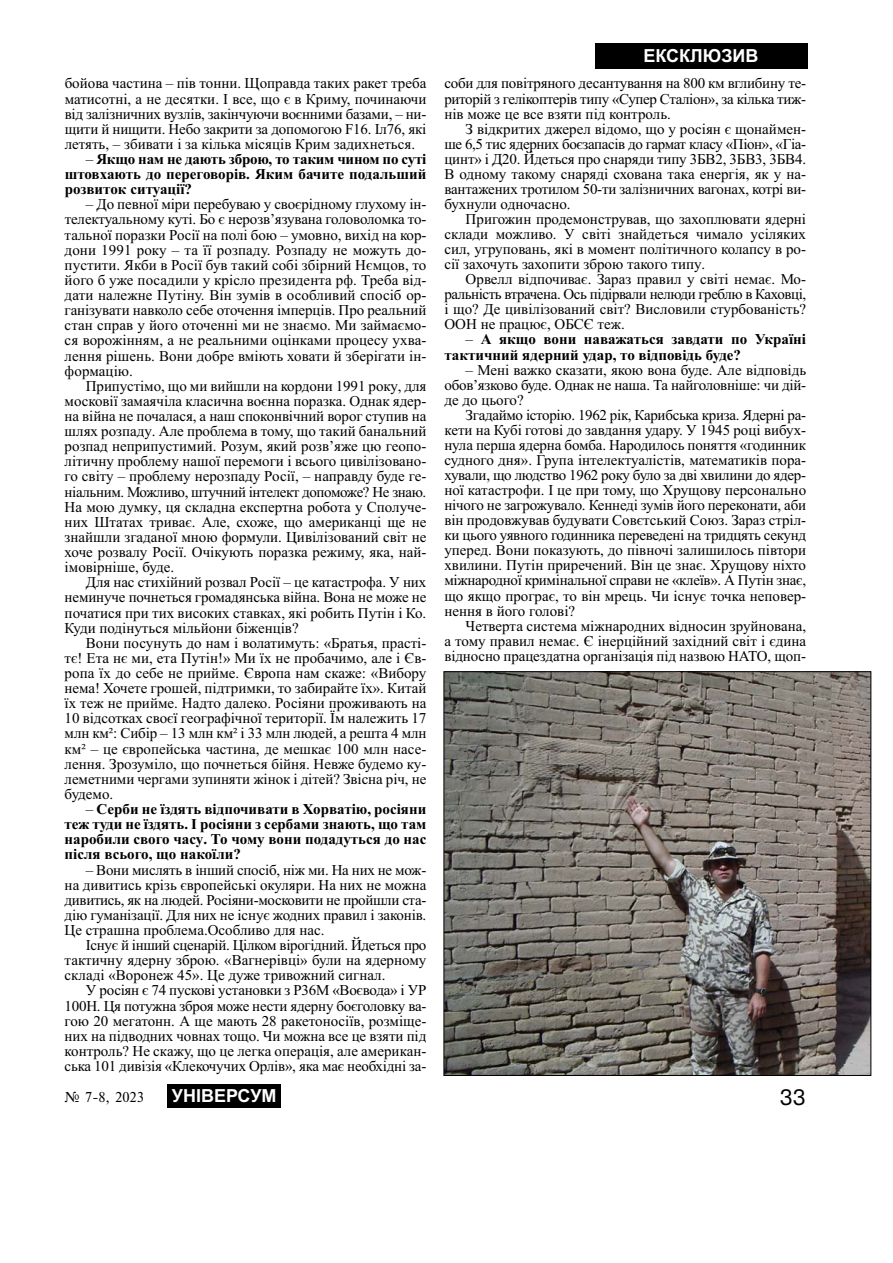
<style>
.page{position:relative;width:893px;height:1263px;background:#fff}
.page>*{position:absolute;margin:0;border:0;box-sizing:border-box;transform-origin:0 0}
.t1{font:21px "Ukr";color:#000}
.t2{font:700 18px "Arial";color:#fff}
.t3{font:15px/15.1px "Times New Roman";color:#000;text-align:justify}
.t4{font:700 15px/15.1px "Times New Roman";color:#000;text-align:justify}
.t5{font:15px "Times";color:#000}
.s1{font-weight:400}
</style>
<div class="page">
<div style="left:167px;top:1084px;width:114px;height:24px;background:#000"></div>
<div style="left:594px;top:43px;width:213px;height:26px;background:#000"></div>
<img style="left:445px;top:673px;width:424px;height:401px">
<p class="t3" style="left:65px;top:77px;width:363px">бойова частина – пів тонни. Щоправда таких ракет треба матисотні, а не десятки. І все, що є в Криму, починаючи від залізничних вузлів, закінчуючи воєнними базами, – ни&shy;щити й нищити. Небо закрити за допомогою F16. Іл76, які летять, – збивати і за кілька місяців Крим задихнеться.</p>
<p class="t4" style="left:65px;top:153px;width:363px;text-indent:21px"><span class="s1">–</span> Якщо нам не дають зброю, то таким чином по суті штовхають до переговорів. Яким бачите подальший розвиток ситуації?</p>
<p class="t3" style="left:65px;top:198px;width:363px;text-indent:21px">– До певної міри перебуваю у своєрідному глухому ін&shy;телектуальному куті. Бо є нерозв’язувана головоломка то&shy;тальної поразки Росії на полі бою – умовно, вихід на кор&shy;дони 1991 року – та її розпаду. Розпаду не можуть до&shy;пустити. Якби в Росії був такий собі збірний Нємцов, то його б уже посадили у крісло президента рф. Треба від&shy;дати належне Путіну. Він зумів в особливий спосіб ор&shy;ганізувати навколо себе оточення імперців. Про реальний стан справ у його оточенні ми не знаємо. Ми займаємо&shy;ся ворожінням, а не реальними оцінками процесу ухва&shy;лення рішень. Вони добре вміють ховати й зберігати ін&shy;формацію.</p>
<p class="t3" style="left:65px;top:380px;width:363px;text-indent:21px">Припустімо, що ми вийшли на кордони 1991 року, для московії замаячіла класична воєнна поразка. Однак ядер&shy;на війна не почалася, а наш споконвічний ворог ступив на шлях розпаду. Але проблема в тому, що такий банальний розпад неприпустимий. Розум, який розв’яже цю геопо&shy;літичну проблему нашої перемоги і всього цивілізовано&shy;го світу – проблему нерозпаду Росії, – направду буде ге&shy;ніальним. Можливо, штучний інтелект допоможе? Не знаю.<br>На мою думку, ця складна експертна робота у Сполуче&shy;них Штатах триває. Але, схоже, що американці ще не знайшли згаданої мною формули. Цивілізований світ не хоче розвалу Росії. Очікують поразка режиму, яка, най&shy;імовірніше, буде.</p>
<p class="t3" style="left:65px;top:576px;width:363px;text-indent:21px">Для нас стихійний розвал Росії – це катастрофа. У них неминуче почнеться громадянська війна. Вона не може не початися при тих високих ставках, які робить Путін і Ко.<br>Куди подінуться мільйони біженців?</p>
<p class="t3" style="left:65px;top:637px;width:363px;text-indent:21px">Вони посунуть до нам і волатимуть: «Братья, прасті&shy;тє! Ета нє ми, ета Путін!» Ми їх не пробачимо, але і Єв&shy;ропа їх до себе не прийме. Європа нам скаже: «Вибору нема! Хочете грошей, підтримки, то забирайте їх». Китай їх теж не прийме. Надто далеко. Росіяни проживають на 10 відсотках своєї географічної території. Їм належить 17 млн км²: Сибір – 13 млн км² і 33 млн людей, а решта 4 млн км² – це європейська частина, де мешкає 100 млн насе&shy;лення. Зрозуміло, що почнеться бійня. Невже будемо ку&shy;леметними чергами зупиняти жінок і дітей? Звісна річ, не будемо.</p>
<p class="t4" style="left:65px;top:803px;width:363px;text-indent:21px"><span class="s1">–</span> Серби не їздять відпочивати в Хорватію, росіяни теж туди не їздять. І росіяни з сербами знають, що там наробили свого часу. То чому вони подадуться до нас після всього, що накоїли?</p>
<p class="t3" style="left:65px;top:863px;width:363px;text-indent:21px">– Вони мислять в інший спосіб, ніж ми. На них не мож&shy;на дивитись крізь європейські окуляри. На них не можна дивитись, як на людей. Росіяни-московити не пройшли ста&shy;дію гуманізації. Для них не існує жодних правил і законів.<br>Це страшна проблема.Особливо для нас.</p>
<p class="t3" style="left:65px;top:939px;width:363px;text-indent:21px">Існує й інший сценарій. Цілком вірогідний. Йдеться про тактичну ядерну зброю. «Вагнерівці» були на ядерному складі «Воронеж 45». Це дуже тривожний сигнал.</p>
<p class="t3" style="left:65px;top:984px;width:363px;text-indent:21px">У росіян є 74 пускові установки з Р36М «Воєвода» і УР 100Н. Ця потужна зброя може нести ядерну боєголовку ва&shy;гою 20 мегатонн. А ще мають 28 ракетоносіїв, розміще&shy;них на підводних човнах тощо. Чи можна все це взяти під контроль? Не скажу, що це легка операція, але американ&shy;ська 101 дивізія «Клекочучих Орлів», яка має необхідні за-</p>
<p class="t2" style="left:643px;top:46px;width:117px">ЕКСКЛЮЗИВ</p>
<p class="t3" style="left:444px;top:77px;width:363px">соби для повітряного десантування на 800 км вглибину те&shy;риторій з гелікоптерів типу «Супер Сталіон», за кілька тиж&shy;нів може це все взяти під контроль.</p>
<p class="t3" style="left:444px;top:123px;width:363px;text-indent:21px">З відкритих джерел відомо, що у росіян є щонаймен&shy;ше 6,5 тис ядерних боєзапасів до гармат класу «Піон», «Гіа&shy;цинт» і Д20. Йдеться про снаряди типу 3БВ2, 3БВ3, 3БВ4.<br>В одному такому снаряді схована така енергія, як у на&shy;вантажених тротилом 50-ти залізничних вагонах, котрі ви&shy;бухнули одночасно.</p>
<p class="t3" style="left:444px;top:213px;width:363px;text-indent:21px">Пригожин продемонстрував, що захоплювати ядерні склади можливо. У світі знайдеться чимало усіляких сил, угруповань, які в момент політичного колапсу в ро&shy;сії захочуть захопити зброю такого типу.</p>
<p class="t3" style="left:444px;top:273px;width:363px;text-indent:21px">Орвелл відпочиває. Зараз правил у світі немає. Мо&shy;ральність втрачена. Ось підірвали нелюди греблю в Каховці, і що? Де цивілізований світ? Висловили стурбованість?<br>ООН не працює, ОБСЄ теж.</p>
<p class="t4" style="left:444px;top:334px;width:363px;text-indent:21px"><span class="s1">–</span> А якщо вони наважаться завдати по Україні тактичний ядерний удар, то відповідь буде?</p>
<p class="t3" style="left:444px;top:364px;width:363px;text-indent:21px">– Мені важко сказати, якою вона буде. Але відповідь обов’язково буде. Однак не наша. Та найголовніше: чи дій&shy;де до цього?</p>
<p class="t3" style="left:444px;top:409px;width:363px;text-indent:21px">Згадаймо історію. 1962 рік, Карибська криза. Ядерні ра&shy;кети на Кубі готові до завдання удару. У 1945 році вибух&shy;нула перша ядерна бомба. Народилось поняття «годинник судного дня». Група інтелектуалістів, математиків пора&shy;хували, що людство 1962 року було за дві хвилини до ядер&shy;ної катастрофи. І це при тому, що Хрущову персонально нічого не загрожувало. Кеннеді зумів його переконати, аби він продовжував будувати Совєтський Союз. Зараз стріл&shy;ки цього уявного годинника переведені на тридцять секунд уперед. Вони показують, до півночі залишилось півтори хвилини. Путін приречений. Він це знає. Хрущову ніхто міжнародної кримінальної справи не «клеїв». А Путін знає, що якщо програє, то він мрець. Чи існує точка неповер&shy;нення в його голові?</p>
<p class="t3" style="left:444px;top:620px;width:363px;text-indent:21px">Четверта система міжнародних відносин зруйнована, а тому правил немає. Є інерційний західний світ і єдина відносно працездатна організація під назвою НАТО, щоп-</p>
<p class="t5" style="left:64px;top:1088px;width:81px">‹ 7-8, 2023</p>
<p class="t2" style="left:172px;top:1086px;width:106px">УНІВЕРСУМ</p>
<h1 class="t1" style="left:780px;top:1086px;width:27px">33</h1>
</div>
